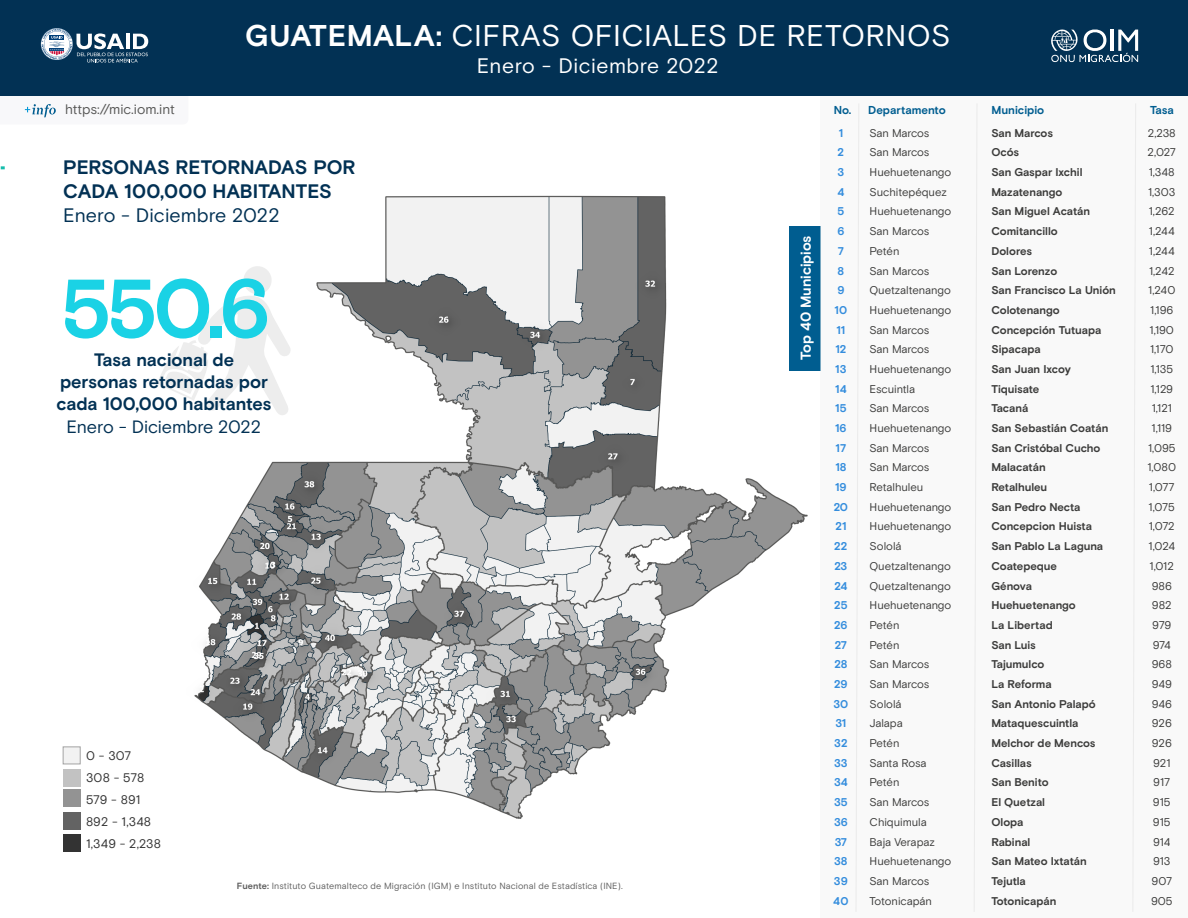
<style>
.page{position:relative;width:1188px;height:918px;background:#fff}
.page>*{position:absolute;margin:0;border:0;box-sizing:border-box;transform-origin:0 0}
.t1{font:700 82.5px "Basis Grotesque Pro";color:#1ad2e5}
.t2{font:30px "Basis Grotesque Pro";letter-spacing:.015em;color:#fff}
.t3{font:21px "Basis Grotesque Pro";letter-spacing:.02em;color:#fff}
.t4{font:700 19.5px/24px "Basis Grotesque Pro";letter-spacing:-.005em;color:#023154}
.t5{font:19.5px "Basis Grotesque Pro";color:#023154}
.t6{font:700 18px/22.4px "Basis Grotesque Pro";letter-spacing:-.005em;color:#023154;text-align:center}
.t7{font:17.85px "Basis Grotesque Pro";letter-spacing:-.01em;color:#023154}
.t8{font:700 14.25px "Basis Grotesque Pro";color:#fff}
.t9{font:13.8px "Basis Grotesque Pro";letter-spacing:-.005em;color:#575756}
.t10{font:12.45px/22px "Basis Grotesque Pro";letter-spacing:.015em;color:#333}
.t11{font:700 11.55px "Basis Grotesque Pro";color:#005d90}
.t12{font:11.25px/19.6px "Basis Grotesque Pro";letter-spacing:-.01em;color:#3c3c3b}
.t13{font:700 11.25px/19.6px "Basis Grotesque Pro";letter-spacing:-.005em;color:#3c3c3b}
.t14{font:700 11.25px/19.6px "Basis Grotesque Pro";color:#348ddd;text-align:center}
.t15{font:9px "Basis Grotesque Pro";letter-spacing:.01em;color:#606060}
.s1{font-weight:700}
</style>
<div class="page">
<img style="left:194px;top:195px;width:614px;height:624px">
<div style="left:790px;top:226px;width:31px;height:145px;background:#005d90"></div>
<div style="left:821px;top:43px;width:367px;height:875px;background:#f4f4f4"></div>
<svg style="left:157px;top:265px;width:134px;height:150px"></svg>
<div style="left:63px;top:747px;width:17px;height:17px;background:#f2f2f2;border:1px solid #a3a3a3"></div>
<div style="left:63px;top:769px;width:17px;height:17px;background:#c2c2c2"></div>
<div style="left:63px;top:790px;width:17px;height:17px;background:#939393"></div>
<div style="left:63px;top:812px;width:17px;height:17px;background:#636363"></div>
<div style="left:63px;top:834px;width:17px;height:17px;background:#333"></div>
<svg style="left:24px;top:104px;width:32px;height:14px"></svg>
<div style="left:0;top:0;width:1188px;height:96px;background:#023154"></div>
<svg style="left:41px;top:28px;width:107px;height:34px"></svg>
<svg style="left:1051px;top:29px;width:87px;height:34px"></svg>
<p class="t9" style="left:65px;top:102px;width:111px">https://mic.iom.int</p>
<h2 class="t2" style="left:245px;top:18px;width:707px"><span class="s1">GUATEMALA:</span> CIFRAS OFICIALES DE RETORNOS</h2>
<h3 class="t3" style="left:477px;top:53px;width:244px">Enero - Diciembre 2022</h3>
<p class="t11" style="left:834px;top:103px;width:113px">No. Departamento</p>
<p class="t11" style="left:991px;top:103px;width:54px">Municipio</p>
<p class="t11" style="left:1150px;top:103px;width:25px">Tasa</p>
<h3 class="t4" style="left:63px;top:156px;width:294px">PERSONAS RETORNADAS POR<br>CADA 100,000 HABITANTES</h3>
<h3 class="t5" style="left:63px;top:204px;width:218px">Enero - Diciembre 2022</h3>
<h1 class="t1" style="left:61px;top:260px;width:211px">550.6</h1>
<h3 class="t6" style="left:56px;top:349px;width:217px">Tasa nacional de personas retornadas por cada 100,000 habitantes</h3>
<h3 class="t7" style="left:67px;top:416px;width:196px">Enero - Diciembre 2022</h3>
<p class="t10" style="left:86px;top:745px;width:76px">0 - 307<br>308 - 578<br>579 - 891<br>892 - 1,348<br>1,349 - 2,238</p>
<p class="t15" style="left:237px;top:881px;width:388px"><span class="s1">Fuente:</span> Instituto Guatemalteco de Migración (IGM) e Instituto Nacional de Estadística (INE).</p>
<p class="t8" style="left:797px;top:360px;width:126px;rotate:-90deg">Top 40 Municipios</p>
<p class="t14" style="left:833px;top:123px;width:17px">1<br>2<br>3<br>4<br>5<br>6<br>7<br>8<br>9<br>10<br>11<br>12<br>13<br>14<br>15<br>16<br>17<br>18<br>19<br>20<br>21<br>22<br>23<br>24<br>25<br>26<br>27<br>28<br>29<br>30<br>31<br>32<br>33<br>34<br>35<br>36<br>37<br>38<br>39<br>40</p>
<p class="t12" style="left:870px;top:123px;width:83px">San Marcos<br>San Marcos<br>Huehuetenango<br>Suchitepéquez<br>Huehuetenango<br>San Marcos<br>Petén<br>San Marcos<br>Quetzaltenango<br>Huehuetenango<br>San Marcos<br>San Marcos<br>Huehuetenango<br>Escuintla<br>San Marcos<br>Huehuetenango<br>San Marcos<br>San Marcos<br>Retalhuleu<br>Huehuetenango<br>Huehuetenango<br>Sololá<br>Quetzaltenango<br>Quetzaltenango<br>Huehuetenango<br>Petén<br>Petén<br>San Marcos<br>San Marcos<br>Sololá<br>Jalapa<br>Petén<br>Santa Rosa<br>Petén<br>San Marcos<br>Chiquimula<br>Baja Verapaz<br>Huehuetenango<br>San Marcos<br>Totonicapán</p>
<p class="t13" style="left:991px;top:123px;width:126px">San Marcos<br>Ocós<br>San Gaspar Ixchil<br>Mazatenango<br>San Miguel Acatán<br>Comitancillo<br>Dolores<br>San Lorenzo<br>San Francisco La Unión<br>Colotenango<br>Concepción Tutuapa<br>Sipacapa<br>San Juan Ixcoy<br>Tiquisate<br>Tacaná<br>San Sebastián Coatán<br>San Cristóbal Cucho<br>Malacatán<br>Retalhuleu<br>San Pedro Necta<br>Concepcion Huista<br>San Pablo La Laguna<br>Coatepeque<br>Génova<br>Huehuetenango<br>La Libertad<br>San Luis<br>Tajumulco<br>La Reforma<br>San Antonio Palapó<br>Mataquescuintla<br>Melchor de Mencos<br>Casillas<br>San Benito<br>El Quetzal<br>Olopa<br>Rabinal<br>San Mateo Ixtatán<br>Tejutla<br>Totonicapán</p>
<p class="t12" style="left:1148px;top:123px;width:30px;text-align:center">2,238<br>2,027<br>1,348<br>1,303<br>1,262<br>1,244<br>1,244<br>1,242<br>1,240<br>1,196<br>1,190<br>1,170<br>1,135<br>1,129<br>1,121<br>1,119<br>1,095<br>1,080<br>1,077<br>1,075<br>1,072<br>1,024<br>1,012<br>986<br>982<br>979<br>974<br>968<br>949<br>946<br>926<br>926<br>921<br>917<br>915<br>915<br>914<br>913<br>907<br>905</p>
</div>
